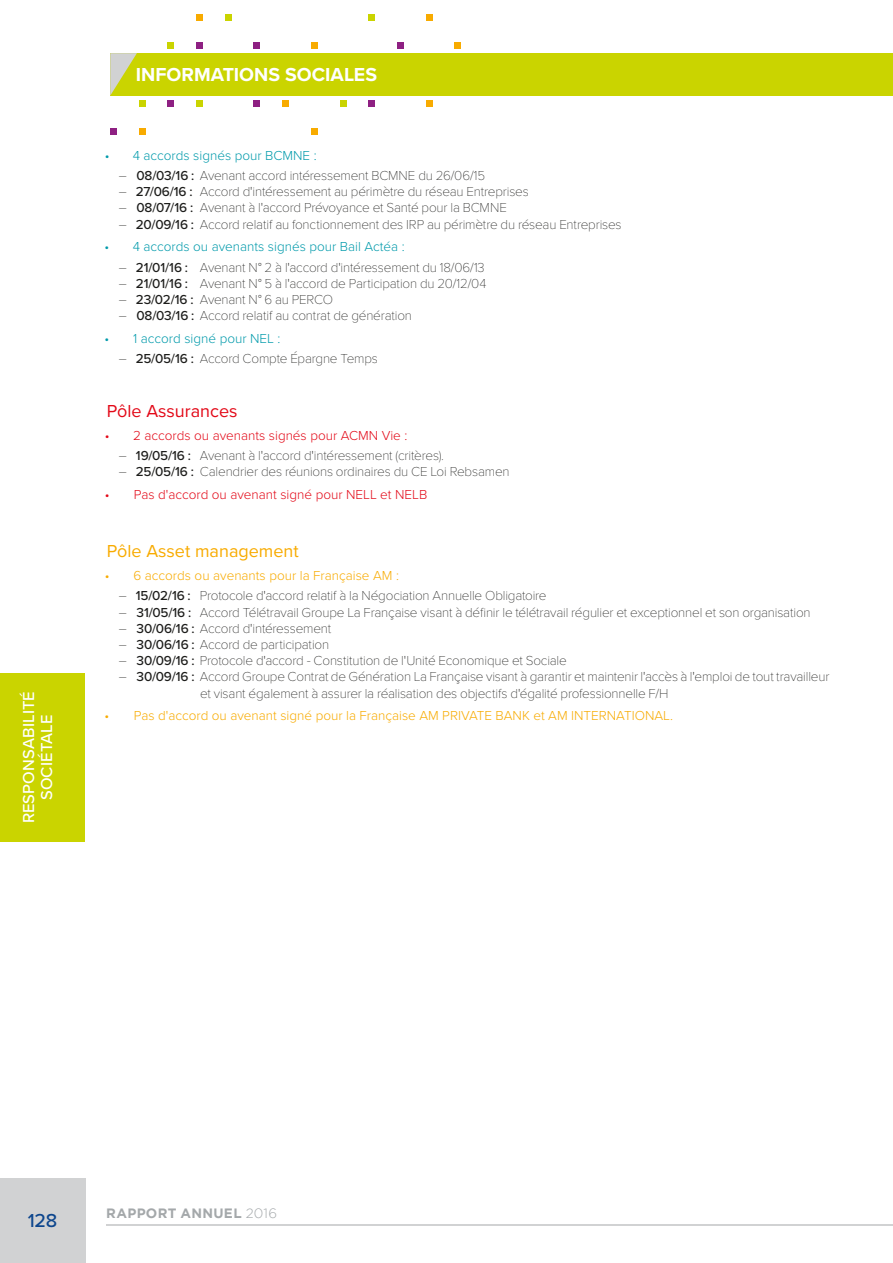
<style>
.page{position:relative;width:893px;height:1263px;background:#fff}
.page>*{position:absolute;margin:0;border:0;box-sizing:border-box;transform-origin:0 0}
.t1{font:700 19.5px "Proxima Nova";letter-spacing:.005em;color:#fff}
.t2{font:500 19.5px "Proxima Nova";color:#0d468d}
.t3{font:18px "Proxima Nova";color:#f8ab00}
.t4{font:18px "Proxima Nova";color:#e30918}
.t5{font:500 16.5px/18px "Proxima Nova";letter-spacing:.01em;color:#fff;text-align:center}
.t6{font:100 13.5px/16.2px "Proxima Nova T";letter-spacing:-.015em;color:#1d1d1b}
.t7{font:300 13.5px "Proxima Nova";color:#f8ab00}
.t8{font:300 13.5px "Proxima Nova";color:#009aab}
.t9{font:300 13.5px "Proxima Nova";color:#e30918}
.t10{font:700 13.5px "Gotham";letter-spacing:.02em;color:#a4a8aa}
.s1{font-family:"Proxima Nova";font-weight:500}
.s2{font-weight:300}
</style>
<div class="page">
<svg style="left:254px;top:43px;width:6px;height:6px"></svg>
<div style="left:196px;top:43px;width:7px;height:6px;background:#8e2082"></div>
<div style="left:196px;top:14px;width:7px;height:6px;background:#f8ab00"></div>
<svg style="left:311px;top:43px;width:6px;height:6px"></svg>
<div style="left:397px;top:43px;width:7px;height:6px;background:#8e2082"></div>
<svg style="left:168px;top:43px;width:6px;height:6px"></svg>
<svg style="left:369px;top:14px;width:6px;height:6px"></svg>
<svg style="left:225px;top:14px;width:6px;height:6px"></svg>
<svg style="left:426px;top:14px;width:6px;height:6px"></svg>
<svg style="left:455px;top:43px;width:6px;height:6px"></svg>
<svg style="left:139px;top:129px;width:6px;height:6px"></svg>
<svg style="left:254px;top:100px;width:6px;height:6px"></svg>
<svg style="left:340px;top:100px;width:6px;height:6px"></svg>
<div style="left:196px;top:100px;width:7px;height:6px;background:#cad400"></div>
<svg style="left:311px;top:129px;width:6px;height:6px"></svg>
<svg style="left:168px;top:100px;width:6px;height:6px"></svg>
<div style="left:282px;top:100px;width:7px;height:6px;background:#f8ab00"></div>
<svg style="left:369px;top:100px;width:6px;height:6px"></svg>
<svg style="left:426px;top:100px;width:6px;height:6px"></svg>
<div style="left:110px;top:129px;width:7px;height:6px;background:#8e2082"></div>
<div style="left:110px;top:53px;width:783px;height:43px;background:#cad400"></div>
<svg style="left:110px;top:53px;width:35px;height:53px"></svg>
<hr style="left:106px;top:1225px;width:787px;height:1px;background:#d1d2d3">
<div style="left:0;top:1178px;width:85px;height:85px;background:#d1d2d3"></div>
<div style="left:0;top:673px;width:85px;height:169px;background:#cad400"></div>
<p class="t5" style="left:19px;top:823px;width:133px;rotate:-90deg">RESPONSABILITÉ<br>SOCIÉTALE</p>
<h1 class="t1" style="left:136px;top:60px;width:243px">INFORMATIONS SOCIALES</h1>
<p class="t8" style="left:105px;top:145px;width:214px">• 4 accords signés pour BCMNE :</p>
<p class="t6" style="left:119px;top:166px;width:368px">– <span class="s1">08/03/16 :</span> Avenant accord intéressement BCMNE du 26/06/15</p>
<p class="t6" style="left:119px;top:183px;width:411px">– <span class="s1">27/06/16 :</span> Accord d'intéressement au périmètre du réseau Entreprises</p>
<p class="t6" style="left:119px;top:199px;width:389px">– <span class="s1">08/07/16 :</span> Avenant à l'accord Prévoyance et Santé pour la BCMNE</p>
<p class="t6" style="left:119px;top:215px;width:504px">– <span class="s1">20/09/16 :</span> Accord relatif au fonctionnement des IRP au périmètre du réseau Entreprises</p>
<p class="t8" style="left:105px;top:237px;width:302px">• 4 accords ou avenants signés pour Bail Actéa :</p>
<p class="t6" style="left:119px;top:258px;width:367px">– <span class="s1">21/01/16 :</span> Avenant N° 2 à l'accord d'intéressement du 18/06/13</p>
<p class="t6" style="left:119px;top:274px;width:369px">– <span class="s1">21/01/16 :</span> Avenant N° 5 à l'accord de Participation du 20/12/04</p>
<p class="t6" style="left:119px;top:290px;width:216px">– <span class="s1">23/02/16 :</span> Avenant N° 6 au PERCO</p>
<p class="t6" style="left:119px;top:307px;width:295px">– <span class="s1">08/03/16 :</span> Accord relatif au contrat de génération</p>
<p class="t8" style="left:105px;top:328px;width:177px">• 1 accord signé pour NEL :</p>
<p class="t6" style="left:119px;top:350px;width:261px">– <span class="s1">25/05/16 :</span> Accord Compte Épargne Temps</p>
<h2 class="t4" style="left:107px;top:398px;width:132px">Pôle Assurances</h2>
<p class="t9" style="left:105px;top:425px;width:304px">• 2 accords ou avenants signés pour ACMN Vie :</p>
<p class="t6" style="left:119px;top:447px;width:327px">– <span class="s1">19/05/16 :</span> Avenant à l'accord d'intéressement (critères).</p>
<p class="t6" style="left:119px;top:463px;width:392px">– <span class="s1">25/05/16 :</span> Calendrier des réunions ordinaires du CE Loi Rebsamen</p>
<p class="t9" style="left:105px;top:484px;width:324px">• Pas d'accord ou avenant signé pour NELL et NELB</p>
<h2 class="t3" style="left:107px;top:538px;width:194px">Pôle Asset management</h2>
<p class="t7" style="left:105px;top:565px;width:296px">• 6 accords ou avenants pour la Française AM :</p>
<p class="t6" style="left:119px;top:587px;width:429px">– <span class="s1">15/02/16 :</span> Protocole d'accord relatif à la Négociation Annuelle Obligatoire</p>
<p class="t6" style="left:119px;top:603px;width:693px">– <span class="s1">31/05/16 :</span> Accord Télétravail Groupe La Française visant à définir le télétravail régulier et exceptionnel et son organisation</p>
<p class="t6" style="left:119px;top:619px;width:214px">– <span class="s1">30/06/16 :</span> Accord d'intéressement</p>
<p class="t6" style="left:119px;top:635px;width:212px">– <span class="s1">30/06/16 :</span> Accord de participation</p>
<p class="t6" style="left:119px;top:652px;width:449px">– <span class="s1">30/09/16 :</span> Protocole d'accord - Constitution de l'Unité Economique et Sociale</p>
<p class="t6" style="left:200px;top:668px;width:631px;text-indent:-81px">– <span class="s1">30/09/16 :</span> Accord Groupe Contrat de Génération La Française visant à garantir et maintenir l'accès à l'emploi de tout travailleur et visant également à assurer la réalisation des objectifs d'égalité professionnelle F/H</p>
<p class="t7" style="left:105px;top:705px;width:570px">• Pas d'accord ou avenant signé pour la Française AM PRIVATE BANK et AM INTERNATIONAL.</p>
<h1 class="t2" style="left:28px;top:1206px;width:31px">128</h1>
<p class="t10" style="left:106px;top:1206px;width:172px">RAPPORT ANNUEL <span class="s2">2016</span></p>
</div>
